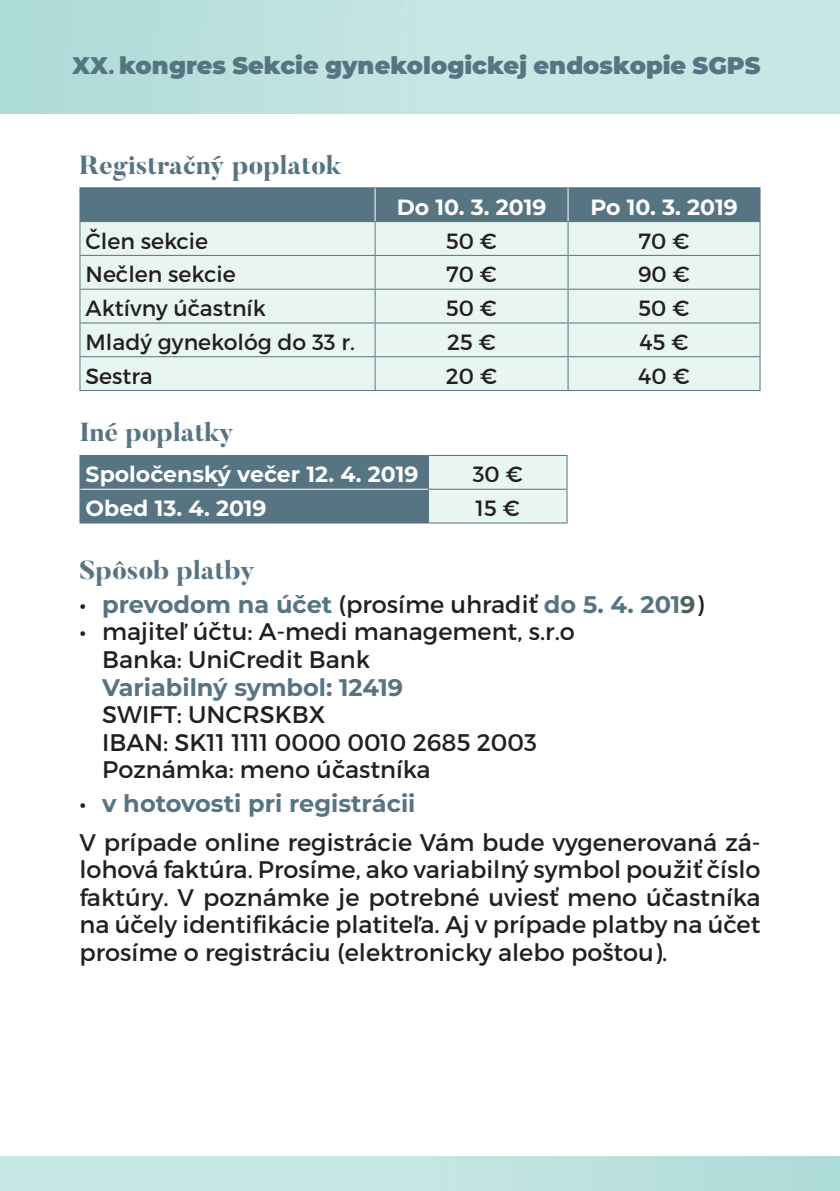
<style>
.page{position:relative;width:840px;height:1191px;background:#fff}
.page>*{position:absolute;margin:0;border:0;box-sizing:border-box;transform-origin:0 0}
.t1{font:800 26px "Butler";color:#577482}
.t2{font:24px/27.6px "Montserrat";color:#231f20}
.t3{font:700 24px "Montserrat";color:#577482}
.t4{font:900 24px "Montserrat";color:#577482}
.t5{font:22px "Montserrat";color:#231f20}
.t6{font:700 22px "Montserrat";color:#fff}
.s1{font-weight:800}
.s2{font-weight:400;color:#231f20}
.s3{color:#496454}
.s4{font-weight:700;color:#577482}
</style>
<div class="page">
<div style="left:0;top:0;width:839px;height:113px;background:linear-gradient(to right,#b2ddda,#cdeae7)"></div>
<div style="left:0;top:1157px;width:839px;height:34px;background:linear-gradient(to right,#cceae7,#b3ddda)"></div>
<div style="left:80px;top:188px;width:679px;height:33px;background:#577482"></div>
<div style="left:80px;top:222px;width:679px;height:168px;background:#e9f5f0"></div>
<hr style="left:79px;top:187px;width:296px;height:1px;background:#577482">
<hr style="left:79px;top:188px;width:1px;height:33px;background:#577482">
<hr style="left:375px;top:187px;width:192px;height:1px;background:#577482">
<hr style="left:567px;top:187px;width:193px;height:1px;background:#577482">
<hr style="left:759px;top:188px;width:1px;height:33px;background:#577482">
<hr style="left:79px;top:221px;width:296px;height:1px;background:#577482">
<hr style="left:79px;top:222px;width:1px;height:33px;background:#577482">
<hr style="left:375px;top:221px;width:192px;height:1px;background:#577482">
<hr style="left:374px;top:222px;width:1px;height:33px;background:#577482">
<hr style="left:567px;top:221px;width:193px;height:1px;background:#577482">
<hr style="left:567px;top:222px;width:1px;height:33px;background:#577482">
<hr style="left:759px;top:222px;width:1px;height:33px;background:#577482">
<hr style="left:79px;top:255px;width:296px;height:1px;background:#577482">
<hr style="left:79px;top:256px;width:1px;height:33px;background:#577482">
<hr style="left:375px;top:255px;width:192px;height:1px;background:#577482">
<hr style="left:374px;top:256px;width:1px;height:33px;background:#577482">
<hr style="left:567px;top:255px;width:193px;height:1px;background:#577482">
<hr style="left:567px;top:256px;width:1px;height:33px;background:#577482">
<hr style="left:759px;top:256px;width:1px;height:33px;background:#577482">
<hr style="left:79px;top:289px;width:296px;height:1px;background:#577482">
<hr style="left:79px;top:290px;width:1px;height:32px;background:#577482">
<hr style="left:375px;top:289px;width:192px;height:1px;background:#577482">
<hr style="left:374px;top:290px;width:1px;height:32px;background:#577482">
<hr style="left:567px;top:289px;width:193px;height:1px;background:#577482">
<hr style="left:567px;top:290px;width:1px;height:32px;background:#577482">
<hr style="left:759px;top:290px;width:1px;height:32px;background:#577482">
<hr style="left:79px;top:322px;width:296px;height:1px;background:#577482">
<hr style="left:79px;top:323px;width:1px;height:33px;background:#577482">
<hr style="left:375px;top:322px;width:192px;height:1px;background:#577482">
<hr style="left:374px;top:323px;width:1px;height:33px;background:#577482">
<hr style="left:567px;top:322px;width:193px;height:1px;background:#577482">
<hr style="left:567px;top:323px;width:1px;height:33px;background:#577482">
<hr style="left:759px;top:323px;width:1px;height:33px;background:#577482">
<hr style="left:79px;top:356px;width:296px;height:1px;background:#577482">
<hr style="left:79px;top:357px;width:1px;height:33px;background:#577482">
<hr style="left:375px;top:356px;width:192px;height:1px;background:#577482">
<hr style="left:374px;top:357px;width:1px;height:33px;background:#577482">
<hr style="left:567px;top:356px;width:193px;height:1px;background:#577482">
<hr style="left:567px;top:357px;width:1px;height:33px;background:#577482">
<hr style="left:759px;top:357px;width:1px;height:33px;background:#577482">
<hr style="left:79px;top:390px;width:296px;height:1px;background:#577482">
<hr style="left:375px;top:390px;width:192px;height:1px;background:#577482">
<hr style="left:567px;top:390px;width:193px;height:1px;background:#577482">
<hr style="left:374px;top:188px;width:1px;height:33px;background:#fff">
<hr style="left:567px;top:188px;width:1px;height:33px;background:#fff">
<svg style="left:80px;top:456px;width:486px;height:66px;background:#8098a1"></svg>
<hr style="left:79px;top:455px;width:349px;height:1px;background:#577482">
<hr style="left:79px;top:456px;width:1px;height:33px;background:#577482">
<hr style="left:428px;top:455px;width:139px;height:1px;background:#577482">
<hr style="left:428px;top:456px;width:1px;height:33px;background:#577482">
<hr style="left:566px;top:456px;width:1px;height:33px;background:#577482">
<hr style="left:79px;top:489px;width:1px;height:33px;background:#577482">
<hr style="left:428px;top:489px;width:139px;height:1px;background:#577482">
<hr style="left:428px;top:490px;width:1px;height:32px;background:#577482">
<hr style="left:566px;top:490px;width:1px;height:32px;background:#577482">
<hr style="left:79px;top:522px;width:349px;height:1px;background:#577482">
<hr style="left:428px;top:522px;width:139px;height:1px;background:#577482">
<hr style="left:80px;top:489px;width:348px;height:1px;background:#fff">
<p class="t4" style="left:72px;top:47px;width:689px"><span class="s1">XX.</span> kongres Sekcie gynekologickej endoskopie SGPS</p>
<p class="t1" style="left:79px;top:148px;width:264px">Registračný poplatok</p>
<p class="t6" style="left:396px;top:191px;width:151px">Do 10. 3. 2019</p>
<p class="t6" style="left:590px;top:191px;width:149px">Po 10. 3. 2019</p>
<p class="t5" style="left:86px;top:227px;width:124px">Člen sekcie</p>
<p class="t5" style="left:446px;top:227px;width:52px">50 €</p>
<p class="t5" style="left:638px;top:227px;width:52px">70 €</p>
<p class="t5" style="left:86px;top:261px;width:151px">Nečlen sekcie</p>
<p class="t5" style="left:446px;top:261px;width:52px">70 €</p>
<p class="t5" style="left:637px;top:261px;width:53px">90 €</p>
<p class="t5" style="left:86px;top:295px;width:182px">Aktívny účastník</p>
<p class="t5" style="left:446px;top:295px;width:52px">50 €</p>
<p class="t5" style="left:638px;top:295px;width:52px">50 €</p>
<p class="t5" style="left:86px;top:328px;width:271px">Mladý gynekológ do 33 r.</p>
<p class="t5" style="left:447px;top:328px;width:50px">25 €</p>
<p class="t5" style="left:639px;top:328px;width:50px">45 €</p>
<p class="t5" style="left:86px;top:362px;width:69px">Sestra</p>
<p class="t5" style="left:445px;top:362px;width:53px">20 €</p>
<p class="t5" style="left:638px;top:362px;width:53px">40 €</p>
<p class="t1" style="left:79px;top:416px;width:156px">Iné poplatky</p>
<p class="t6" style="left:86px;top:459px;width:334px">Spoločenský večer 12. 4. 2019</p>
<p class="t5" style="left:472px;top:461px;width:52px">30 €</p>
<p class="t6" style="left:86px;top:492px;width:182px">Obed 13. 4. 2019</p>
<p class="t5" style="left:475px;top:495px;width:46px">15 €</p>
<p class="t1" style="left:79px;top:554px;width:177px">Spôsob platby</p>
<p class="t3" style="left:79px;top:587px;width:625px"><span class="s2">•</span> prevodom na účet <span class="s2">(prosíme uhradiť</span> do 5. 4. 201<span class="s3">9</span><span class="s2">)</span></p>
<p class="t2" style="left:102px;top:618px;width:474px;text-indent:-23px">• majiteľ účtu: A-medi management, s.r.o<br>Banka: UniCredit Bank</p>
<p class="t3" style="left:102px;top:669px;width:302px">Variabilný symbol: 12419</p>
<p class="t2" style="left:102px;top:700px;width:436px">SWIFT: UNCRSKBX<br>IBAN: SK11 1111 0000 0010 2685 2003<br>Poznámka: meno účastníka</p>
<p class="t2" style="left:79px;top:783px;width:682px;line-height:39px">• <span class="s4">v hotovosti pri registrácii<br></span>V prípade online registrácie Vám bude vygenerovaná zá-</p>
<p class="t2" style="left:79px;top:855px;width:682px;text-align:justify">lohová faktúra. Prosíme, ako variabilný symbol použiť číslo faktúry. V poznámke je potrebné uviesť meno účastníka na účely identifikácie platiteľa. Aj v prípade platby na účet prosíme o registráciu (elektronicky alebo poštou).</p>
</div>
